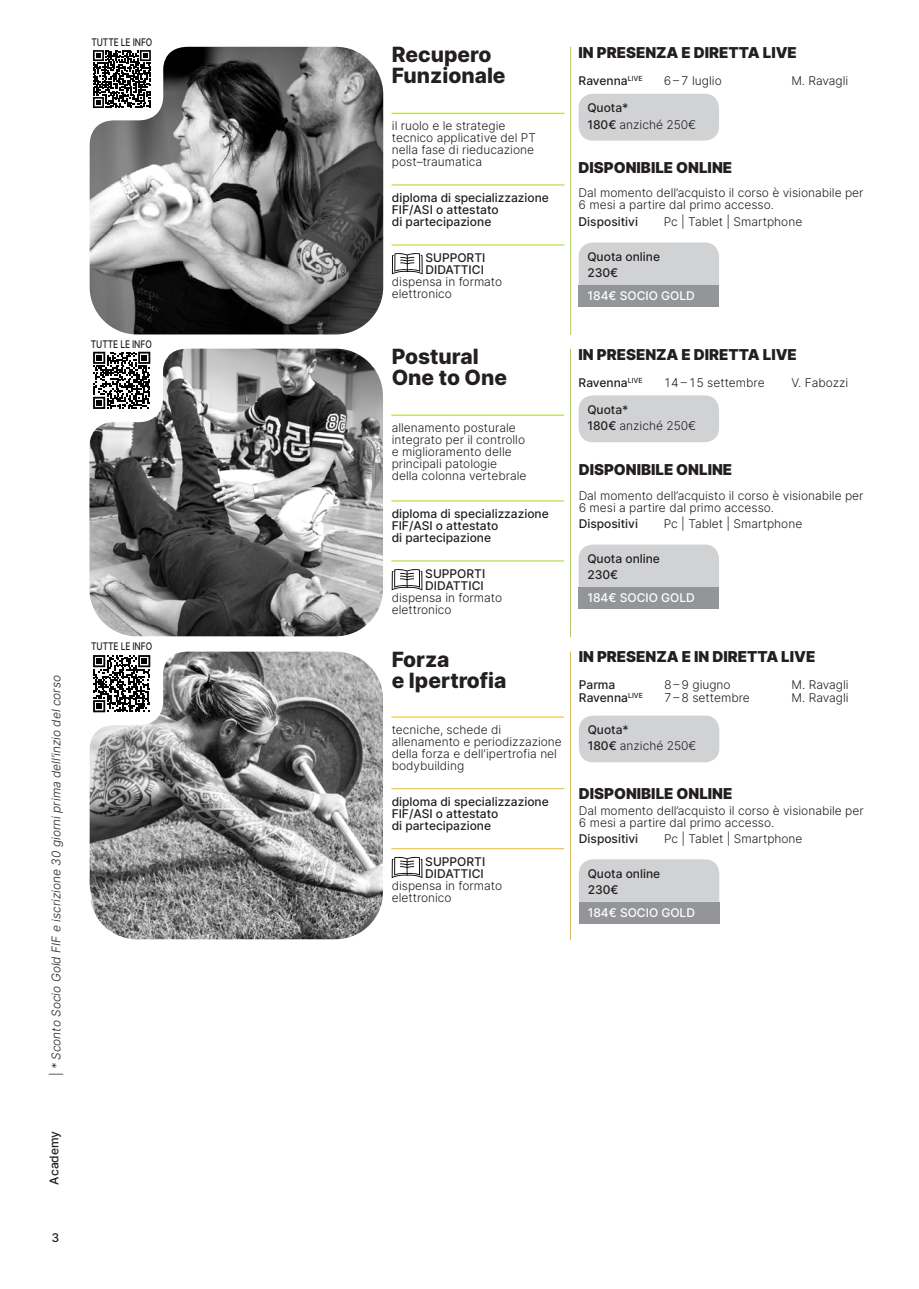
<style>
.page{position:relative;width:919px;height:1289px;background:#fff}
.page>*{position:absolute;margin:0;border:0;box-sizing:border-box;transform-origin:0 0}
.t1{font:800 21px/21px "Inter";color:#231f20}
.t2{font:900 15px "Inter";color:#231f20}
.t3{font:300 12px/12px "Inter";color:#231f20}
.t4{font:500 12px/12px "Inter";color:#231f20}
.t5{font:italic 300 12px "Inter";color:#231f20}
.t6{font:500 12px "Inter";color:#fff}
.t7{font:500 10.5px "Inter";letter-spacing:-.01em;color:#231f20;scale:.8 1}
.s1{font-style:normal}
.s2{font-weight:500}
</style>
<div class="page">
<hr style="left:392px;top:113px;width:172px;height:1px;background:#a8dc18">
<hr style="left:391px;top:415px;width:173px;height:1px;background:#a8dc18">
<hr style="left:392px;top:184px;width:172px;height:1px;background:#a8dc18">
<hr style="left:391px;top:500px;width:173px;height:1px;background:#a8dc18">
<hr style="left:392px;top:244px;width:172px;height:1px;background:#a8dc18">
<hr style="left:391px;top:560px;width:173px;height:1px;background:#a8dc18">
<hr style="left:570px;top:47px;width:1px;height:287px;background:#a8dc18">
<hr style="left:570px;top:349px;width:1px;height:288px;background:#a8dc18">
<svg style="left:392px;top:253px;width:30px;height:21px"></svg>
<svg style="left:391px;top:569px;width:31px;height:21px"></svg>
<div style="left:578px;top:94px;width:141px;height:47px;background:#d1d2d4;border-radius:14px"></div>
<div style="left:578px;top:395px;width:141px;height:47px;background:#d1d2d4;border-radius:14px"></div>
<hr style="left:391px;top:716px;width:173px;height:1px;background:#faba00">
<hr style="left:391px;top:788px;width:173px;height:1px;background:#faba00">
<hr style="left:391px;top:848px;width:173px;height:1px;background:#faba00">
<hr style="left:570px;top:651px;width:1px;height:288px;background:#faba00">
<svg style="left:391px;top:856px;width:31px;height:22px"></svg>
<div style="left:579px;top:715px;width:140px;height:47px;background:#d1d2d4;border-radius:14px"></div>
<img style="left:89px;top:651px;width:294px;height:288px">
<div style="left:578px;top:242px;width:141px;height:43px;background:#d1d2d4"></div>
<div style="left:578px;top:285px;width:141px;height:21px;background:#939598"></div>
<div style="left:578px;top:544px;width:141px;height:43px;background:#d1d2d4"></div>
<div style="left:578px;top:587px;width:141px;height:21px;background:#939598"></div>
<div style="left:579px;top:859px;width:140px;height:42px;background:#d1d2d4"></div>
<div style="left:579px;top:901px;width:140px;height:22px;background:#939598"></div>
<img style="left:89px;top:47px;width:294px;height:287px">
<img style="left:89px;top:348px;width:294px;height:288px">
<p class="t7" style="left:91px;top:35px;width:78px">TUTTE LE INFO</p>
<p class="t7" style="left:91px;top:337px;width:78px">TUTTE LE INFO</p>
<p class="t5" style="left:48px;top:1076px;width:403px;rotate:-90deg"><span class="s1">|</span> * Sconto Socio Gold FIF e iscrizione 30 giorni prima dell’inzio del corso</p>
<p class="t4" style="left:48px;top:1184px;width:55px;rotate:-90deg">Academy</p>
<p class="t4" style="left:51px;top:1231px;width:9px">3</p>
<p class="t7" style="left:91px;top:639px;width:78px">TUTTE LE INFO</p>
<h1 class="t1" style="left:392px;top:43px;width:115px">Recupero<br>Funzionale</h1>
<p class="t3" style="left:392px;top:120px;width:145px">il ruolo e le strategie tecnico applicative del PT nella fase di rieducazione post–traumatica</p>
<p class="t4" style="left:392px;top:192px;width:158px">diploma di specializzazione<br>FIF/ASI o attestato<br>di partecipazione</p>
<p class="t4" style="left:425px;top:252px;width:61px">SUPPORTI<br>DIDATTICI</p>
<p class="t3" style="left:392px;top:276px;width:112px">dispensa in formato elettronico</p>
<p class="t2" style="left:578px;top:42px;width:220px">IN PRESENZA E DIRETTA LIVE</p>
<p class="t4" style="left:578px;top:74px;width:66px">Ravenna<sup>LIVE</sup></p>
<p class="t3" style="left:663px;top:74px;width:60px">6 – 7 luglio</p>
<p class="t3" style="left:791px;top:74px;width:58px">M. Ravagli</p>
<p class="t3" style="left:587px;top:100px;width:110px;line-height:16.2px"><span class="s2">Quota*<br>180€</span> anziché 250€</p>
<p class="t2" style="left:578px;top:156px;width:155px">DISPONIBILE ONLINE</p>
<p class="t3" style="left:578px;top:187px;width:286px">Dal momento dell’acquisto il corso è visionabile per<br>6 mesi a partire dal primo accesso.</p>
<p class="t4" style="left:578px;top:215px;width:61px">Dispositivi</p>
<p class="t3" style="left:663px;top:215px;width:140px">Pc | Tablet | Smartphone</p>
<p class="t4" style="left:587px;top:248px;width:74px;line-height:16.2px">Quota online<br>230€</p>
<p class="t6" style="left:587px;top:287px;width:109px">184€ SOCIO GOLD</p>
<h1 class="t1" style="left:391px;top:345px;width:117px">Postural<br>One to One</h1>
<p class="t3" style="left:391px;top:421px;width:136px">allenamento posturale integrato per il controllo e miglioramento delle principali patologie della colonna vertebrale</p>
<p class="t4" style="left:391px;top:507px;width:158px">diploma di specializzazione<br>FIF/ASI o attestato<br>di partecipazione</p>
<p class="t4" style="left:425px;top:567px;width:61px">SUPPORTI<br>DIDATTICI</p>
<p class="t3" style="left:391px;top:591px;width:112px">dispensa in formato elettronico</p>
<h1 class="t1" style="left:391px;top:648px;width:116px">Forza<br>e Ipertrofia</h1>
<p class="t3" style="left:391px;top:723px;width:172px">tecniche, schede di allenamento e periodizzazione della forza e dell'ipertrofia nel bodybuilding</p>
<p class="t4" style="left:391px;top:795px;width:158px">diploma di specializzazione<br>FIF/ASI o attestato<br>di partecipazione</p>
<p class="t4" style="left:425px;top:855px;width:61px">SUPPORTI<br>DIDATTICI</p>
<p class="t3" style="left:391px;top:879px;width:112px">dispensa in formato elettronico</p>
<p class="t2" style="left:578px;top:343px;width:220px">IN PRESENZA E DIRETTA LIVE</p>
<p class="t4" style="left:578px;top:376px;width:66px">Ravenna<sup>LIVE</sup></p>
<p class="t3" style="left:663px;top:376px;width:102px">14 – 15 settembre</p>
<p class="t3" style="left:791px;top:376px;width:58px">V. Fabozzi</p>
<p class="t3" style="left:587px;top:401px;width:110px;line-height:16.2px"><span class="s2">Quota*<br>180€</span> anziché 250€</p>
<p class="t2" style="left:578px;top:458px;width:155px">DISPONIBILE ONLINE</p>
<p class="t3" style="left:578px;top:489px;width:286px">Dal momento dell’acquisto il corso è visionabile per<br>6 mesi a partire dal primo accesso.</p>
<p class="t4" style="left:578px;top:517px;width:61px">Dispositivi</p>
<p class="t3" style="left:663px;top:517px;width:140px">Pc | Tablet | Smartphone</p>
<p class="t4" style="left:587px;top:550px;width:74px;line-height:16.2px">Quota online<br>230€</p>
<p class="t6" style="left:587px;top:589px;width:109px">184€ SOCIO GOLD</p>
<p class="t2" style="left:579px;top:645px;width:238px">IN PRESENZA E IN DIRETTA LIVE</p>
<p class="t4" style="left:579px;top:678px;width:38px">Parma</p>
<p class="t3" style="left:664px;top:678px;width:68px">8 – 9 giugno</p>
<p class="t3" style="left:791px;top:678px;width:58px">M. Ravagli</p>
<p class="t4" style="left:579px;top:691px;width:66px">Ravenna<sup>LIVE</sup></p>
<p class="t3" style="left:664px;top:691px;width:87px">7 – 8 settembre</p>
<p class="t3" style="left:791px;top:691px;width:58px">M. Ravagli</p>
<p class="t3" style="left:587px;top:721px;width:110px;line-height:16.2px"><span class="s2">Quota*<br>180€</span> anziché 250€</p>
<p class="t2" style="left:579px;top:782px;width:155px">DISPONIBILE ONLINE</p>
<p class="t3" style="left:579px;top:804px;width:286px">Dal momento dell’acquisto il corso è visionabile per<br>6 mesi a partire dal primo accesso.</p>
<p class="t4" style="left:579px;top:832px;width:61px">Dispositivi</p>
<p class="t3" style="left:664px;top:832px;width:140px">Pc | Tablet | Smartphone</p>
<p class="t4" style="left:587px;top:865px;width:74px;line-height:16.2px">Quota online<br>230€</p>
<p class="t6" style="left:587px;top:903px;width:109px">184€ SOCIO GOLD</p>
</div>
